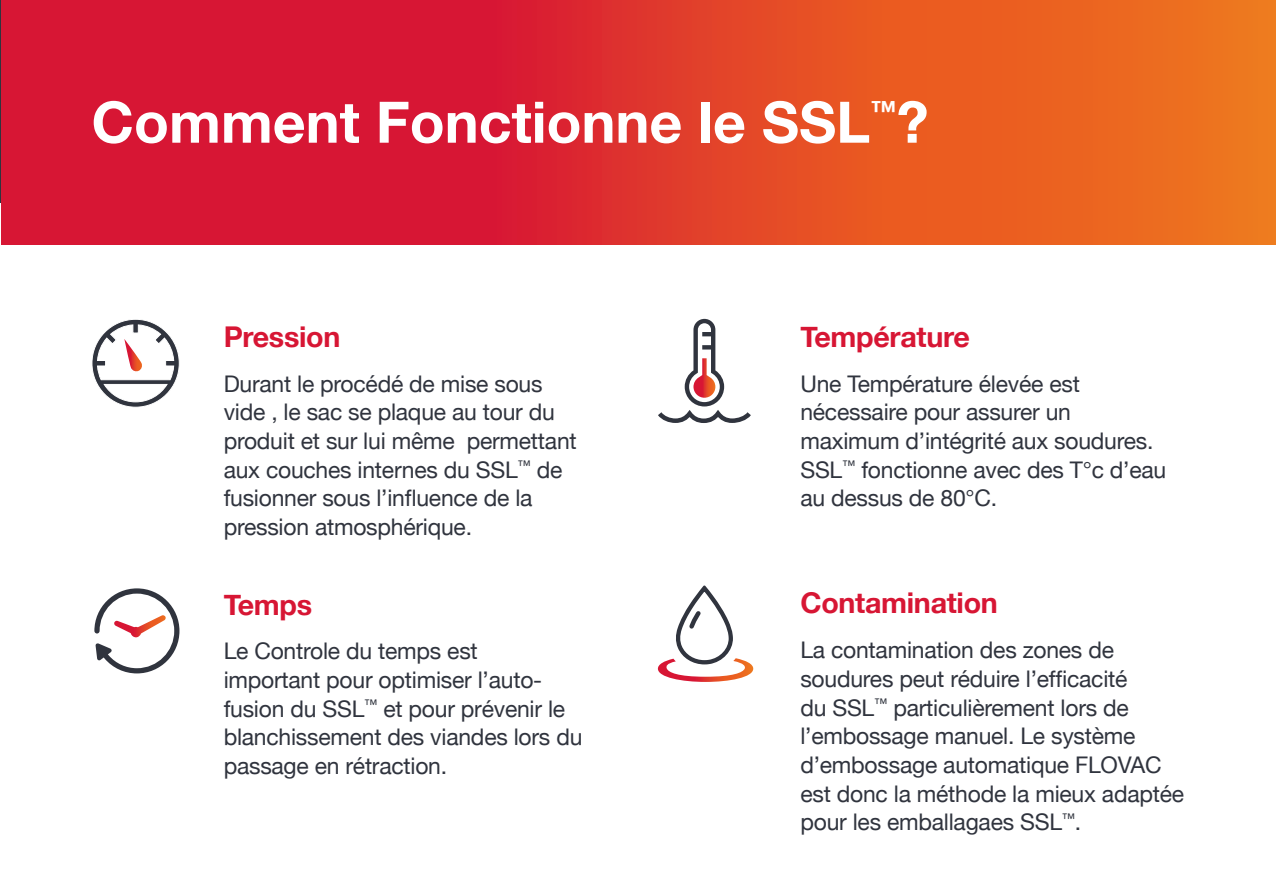
<style>
.page{position:relative;width:1276px;height:893px;background:#fff}
.page>*{position:absolute;margin:0;border:0;box-sizing:border-box;transform-origin:0 0}
.t1{font:700 57.3px "Helvetica Neue";color:#fff}
.t2{font:700 28.5px "Helvetica Neue";letter-spacing:-.01em;color:#d71634}
.t3{font:22.8px/28.5px "Helvetica Neue";letter-spacing:-.01em;color:#30343e}
</style>
<div class="page">
<svg style="left:94px;top:588px;width:86px;height:86px"></svg>
<svg style="left:92px;top:319px;width:88px;height:89px"></svg>
<svg style="left:658px;top:585px;width:95px;height:97px"></svg>
<svg style="left:658px;top:319px;width:93px;height:104px"></svg>
<svg style="left:1px;top:0;width:1275px;height:245px;background:#e03a2a"></svg>
<p class="t1" style="left:91px;top:77px;width:838px">Comment Fonctionne le SSL<sup>™</sup>?</p>
<p class="t2" style="left:224px;top:314px;width:118px">Pression</p>
<p class="t3" style="left:224px;top:371px;width:354px">Durant le procédé de mise sous vide , le sac se plaque au tour du produit et sur lui même permettant aux couches internes du SSL<sup>™</sup> de fusionner sous l’influence de la pression atmosphérique.</p>
<p class="t2" style="left:224px;top:582px;width:90px">Temps</p>
<p class="t3" style="left:224px;top:638px;width:360px">Le Controle du temps est<br>important pour optimiser l’auto&shy;fusion du SSL<sup>™</sup> et pour prévenir le blanchissement des viandes lors du passage en rétraction.</p>
<p class="t2" style="left:800px;top:314px;width:171px">Température</p>
<p class="t3" style="left:800px;top:371px;width:367px">Une Température élevée est nécessaire pour assurer un maximum d’intégrité aux soudures.<br>SSL<sup>™</sup> fonctionne avec des T°c d’eau au dessus de 80°C.</p>
<p class="t2" style="left:800px;top:581px;width:199px">Contamination</p>
<p class="t3" style="left:800px;top:637px;width:385px">La contamination des zones de soudures peut réduire l’efficacité<br>du SSL<sup>™</sup> particulièrement lors de l’embossage manuel. Le système d’embossage automatique FLOVAC est donc la méthode la mieux adaptée pour les emballagaes SSL<sup>™</sup>.</p>
</div>
